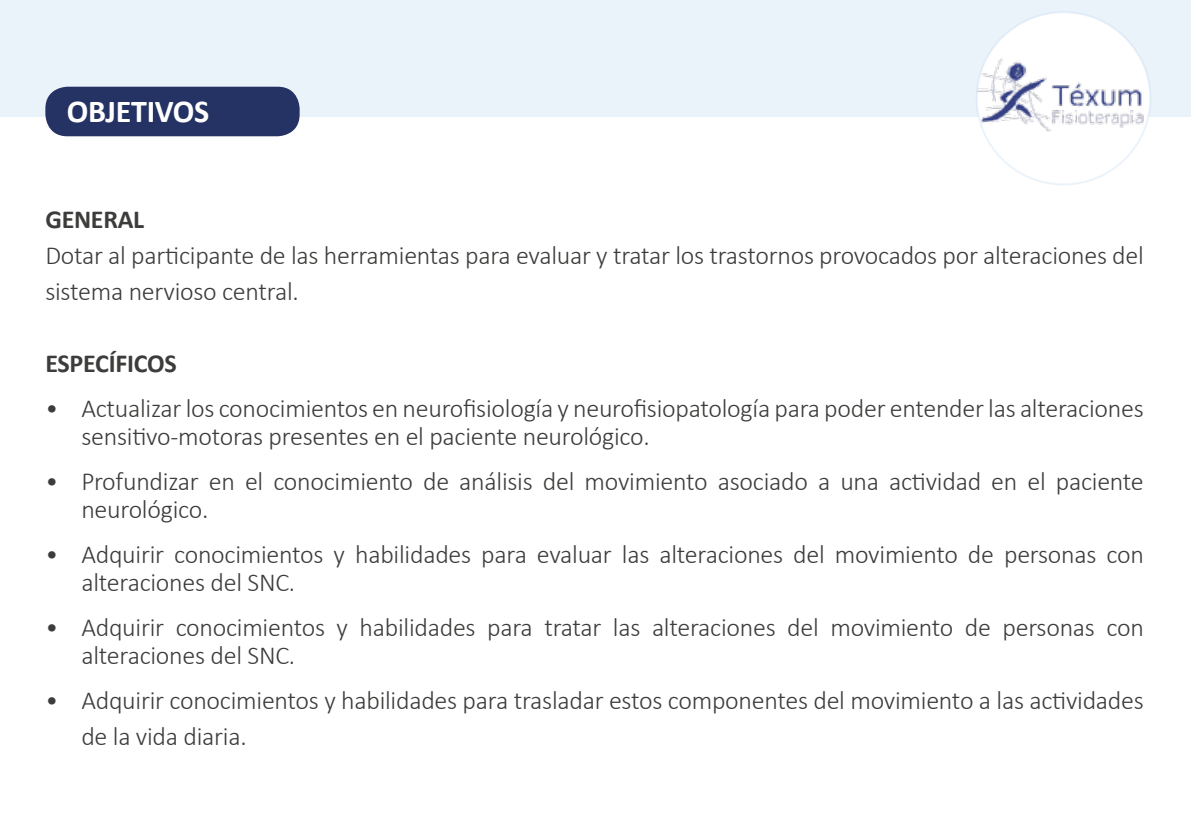
<style>
.page{position:relative;width:1191px;height:840px;background:#fff}
.page>*{position:absolute;margin:0;border:0;box-sizing:border-box;transform-origin:0 0}
.t1{font:700 32px "Calibri";letter-spacing:-.01em;color:#fff}
.t2{font:300 26px/28px "Calibri";letter-spacing:-.01em;color:#3c3c3b}
.t3{font:700 26px "Calibri";letter-spacing:-.01em;color:#3c3c3b}
</style>
<div class="page">
<div style="left:0;top:0;width:1191px;height:117px;background:#eaf2fa"></div>
<div style="left:976px;top:12px;width:174px;height:172px;background:#fff;border-radius:50%"></div>
<img style="left:978px;top:55px;width:170px;height:76px">
<div style="left:45px;top:87px;width:255px;height:49px;background:#243363;border-radius:22px"></div>
<p class="t1" style="left:67px;top:91px;width:144px">OBJETIVOS</p>
<p class="t3" style="left:45px;top:202px;width:100px">GENERAL</p>
<p class="t2" style="left:45px;top:237px;width:1100px;line-height:36px">Dotar al participante de las herramientas para evaluar y tratar los trastornos provocados por alteraciones del sistema nervioso central.</p>
<p class="t3" style="left:45px;top:346px;width:133px">ESPECÍFICOS</p>
<p class="t2" style="left:81px;top:394px;width:1063px;text-indent:-36px">• Actualizar los conocimientos en neurofisiología y neurofisiopatología para poder entender las alteraciones sensitivo-motoras presentes en el paciente neurológico.</p>
<p class="t2" style="left:81px;top:467px;width:1064px;text-indent:-36px">• Profundizar en el conocimiento de análisis del movimiento asociado a una actividad en el paciente neurológico.</p>
<p class="t2" style="left:81px;top:540px;width:1064px;text-indent:-36px">• Adquirir conocimientos y habilidades para evaluar las alteraciones del movimiento de personas con alteraciones del SNC.</p>
<p class="t2" style="left:81px;top:613px;width:1064px;text-indent:-36px">• Adquirir conocimientos y habilidades para tratar las alteraciones del movimiento de personas con alteraciones del SNC.</p>
<p class="t2" style="left:81px;top:682px;width:1064px;line-height:36px;text-indent:-36px">• Adquirir conocimientos y habilidades para trasladar estos componentes del movimiento a las actividades de la vida diaria.</p>
</div>
